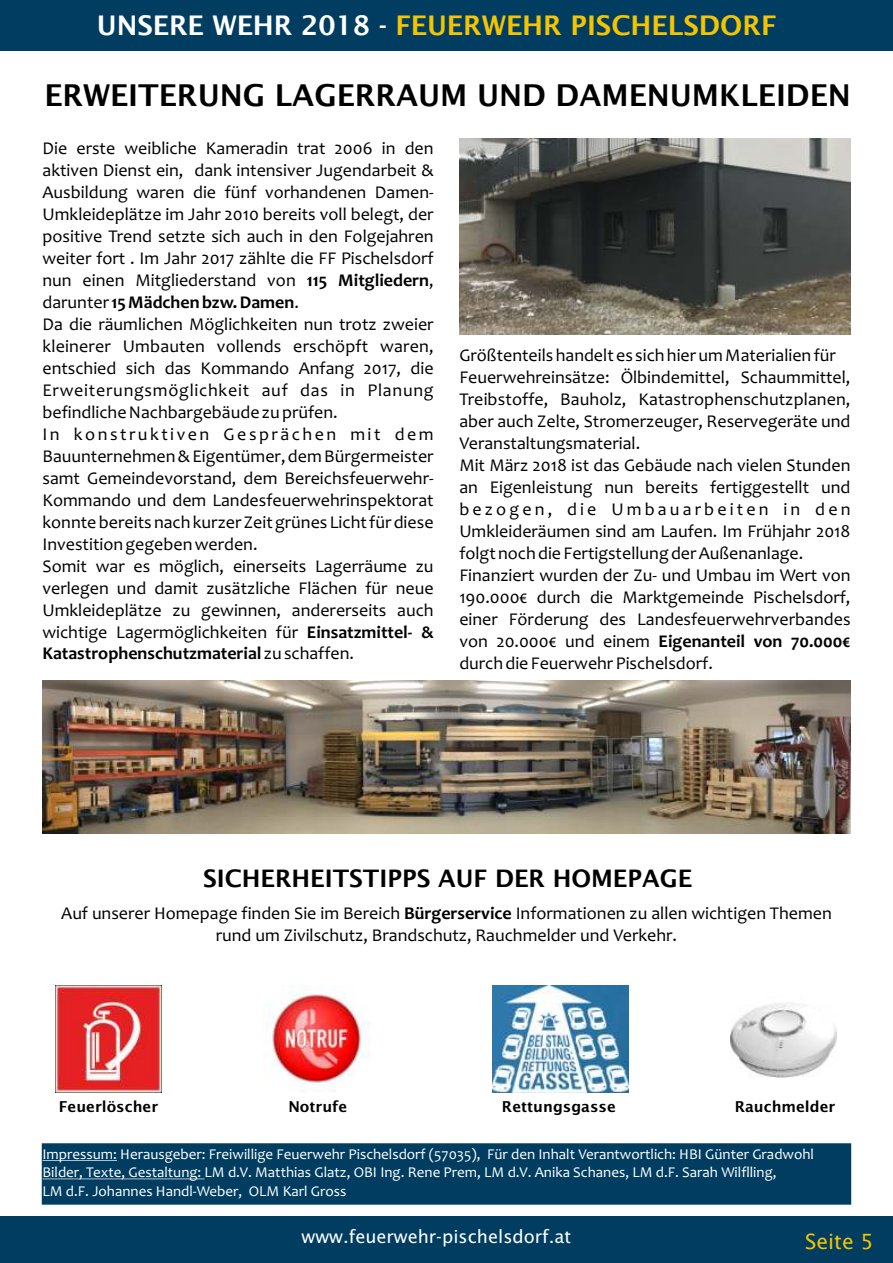
<style>
.page{position:relative;width:893px;height:1263px;background:#fff}
.page>*{position:absolute;margin:0;border:0;box-sizing:border-box;transform-origin:0 0}
.t1{font:30px "Lucida Sans";color:#000}
.t2{font:27px "Lucida Sans";color:#f5c400}
.t3{font:24px "Lucida Sans";color:#000}
.t4{font:21px "Lucida Sans";color:#f5c400}
.t5{font:18px/21.9px "Candara";color:#000}
.t6{font:18px "Lucida Sans";color:#fff}
.t7{font:15px/18.3px "Candara";color:#fff}
.t8{font:15px "Lucida Sans";color:#000}
.s1{color:#fff}
.s2{font-weight:700}
</style>
<div class="page">
<div style="left:0;top:0;width:893px;height:51px;background:#003d61"></div>
<div style="left:0;top:1217px;width:893px;height:46px;background:#003d61"></div>
<div style="left:41px;top:1143px;width:811px;height:62px;background:#003d61"></div>
<hr style="left:43px;top:1160px;width:74px;height:1px;background:#fff">
<hr style="left:43px;top:1178px;width:162px;height:1px;background:#fff">
<img style="left:43px;top:681px;width:807px;height:153px">
<img style="left:459px;top:138px;width:391px;height:197px">
<img style="left:263px;top:985px;width:106px;height:106px">
<img style="left:492px;top:986px;width:137px;height:106px">
<img style="left:730px;top:1003px;width:107px;height:75px">
<img style="left:55px;top:986px;width:107px;height:106px">
<h2 class="t2" style="left:97px;top:14px;width:681px"><span class="s1">UNSERE WEHR 2018 -</span> FEUERWEHR PISCHELSDORF</h2>
<h1 class="t1" style="left:44px;top:83px;width:808px">ERWEITERUNG LAGERRAUM UND DAMENUMKLEIDEN</h1>
<p class="t5" style="left:42px;top:139px;width:393px">Die erste weibliche Kameradin trat 2006 in den aktiven Dienst ein, dank intensiver Jugendarbeit &amp; Ausbildung waren die fünf vorhandenen Damen-Umkleideplätze im Jahr 2010 bereits voll belegt, der positive Trend setzte sich auch in den Folgejahren weiter fort . Im Jahr 2017 zählte die FF Pischelsdorf nun einen Mitgliederstand von <span class="s2">115 Mitgliedern</span>, darunter <span class="s2">15 Mädchen bzw. Damen</span>.<br>Da die räumlichen Möglichkeiten nun trotz zweier kleinerer Umbauten vollends erschöpft waren, entschied sich das Kommando Anfang 2017, die Erweiterungsmöglichkeit auf das in Planung befindliche Nachbargebäude zu prüfen.<br>In konstruktiven Gesprächen mit dem Bauunternehmen &amp; Eigentümer, dem Bürgermeister samt Gemeindevorstand, dem Bereichsfeuerwehr-Kommando und dem Landesfeuerwehrinspektorat konnte bereits nach kurzer Zeit grünes Licht für diese Investition gegeben werden.<br>Somit war es möglich, einerseits Lagerräume zu verlegen und damit zusätzliche Flächen für neue Umkleideplätze zu gewinnen, andererseits auch wichtige Lagermöglichkeiten für <span class="s2">Einsatzmittel- &amp; Katastrophenschutzmaterial</span> zu schaffen.</p>
<p class="t5" style="left:459px;top:346px;width:393px">Größtenteils handelt es sich hier um Materialien für Feuerwehreinsätze: Ölbindemittel, Schaummittel, Treibstoffe, Bauholz, Katastrophenschutzplanen, aber auch Zelte, Stromerzeuger, Reservegeräte und Veranstaltungsmaterial.<br>Mit März 2018 ist das Gebäude nach vielen Stunden an Eigenleistung nun bereits fertiggestellt und bezogen, die Umbauarbeiten in den Umkleideräumen sind am Laufen. Im Frühjahr 2018 folgt noch die Fertigstellung der Außenanlage.<br>Finanziert wurden der Zu- und Umbau im Wert von 190.000€ durch die Marktgemeinde Pischelsdorf, einer Förderung des Landesfeuerwehrverbandes von 20.000€ und einem <span class="s2">Eigenanteil von 70.000€ </span>durch die Feuerwehr Pischelsdorf.</p>
<h3 class="t3" style="left:203px;top:868px;width:490px">SICHERHEITSTIPPS AUF DER HOMEPAGE</h3>
<p class="t5" style="left:61px;top:904px;width:772px;text-align:center">Auf unserer Homepage finden Sie im Bereich <span class="s2">Bürgerservice</span> Informationen zu allen wichtigen Themen rund um Zivilschutz, Brandschutz, Rauchmelder und Verkehr.</p>
<p class="t8" style="left:59px;top:1100px;width:101px">Feuerlöscher</p>
<p class="t8" style="left:288px;top:1100px;width:60px">Notrufe</p>
<p class="t8" style="left:502px;top:1100px;width:115px">Rettungsgasse</p>
<p class="t8" style="left:735px;top:1100px;width:102px">Rauchmelder</p>
<p class="t7" style="left:43px;top:1146px;width:773px">Impressum: Herausgeber: Freiwillige Feuerwehr Pischelsdorf (57035), Für den Inhalt Verantwortlich: HBI Günter Gradwohl<br>Bilder, Texte, Gestaltung: LM d.V. Matthias Glatz, OBI Ing. Rene Prem, LM d.V. Anika Schanes, LM d.F. Sarah Wilflling,<br>LM d.F. Johannes Handl-Weber, OLM Karl Gross</p>
<p class="t6" style="left:302px;top:1229px;width:271px">www.feuerwehr-pischelsdorf.at</p>
<p class="t4" style="left:805px;top:1232px;width:70px">Seite 5</p>
</div>
